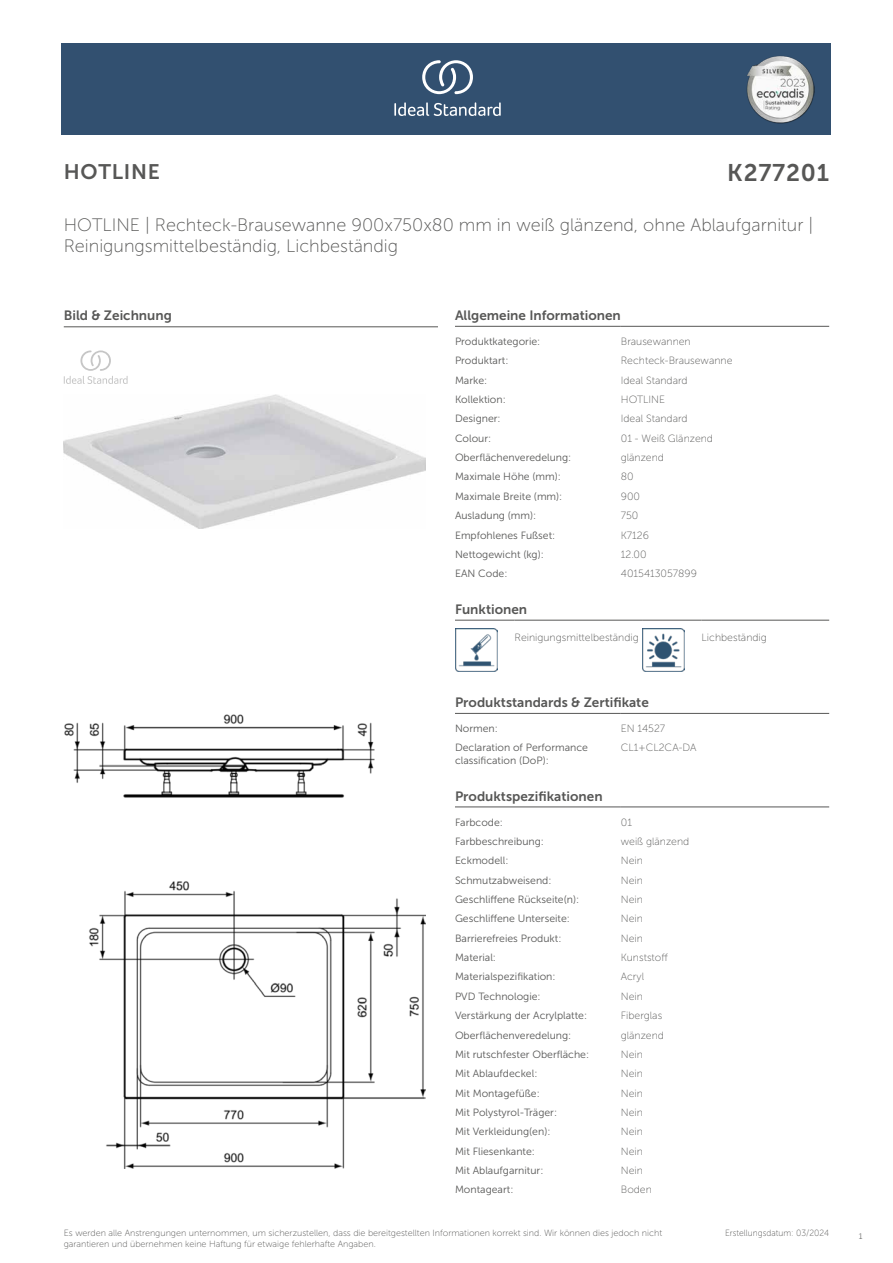
<style>
.page{position:relative;width:893px;height:1263px;background:#fff}
.page>*{position:absolute;margin:0;border:0;box-sizing:border-box;transform-origin:0 0}
.t1{font:24px "Museo Sans 700";letter-spacing:.035em;color:#575756}
.t2{font:21px "Museo Sans 700";letter-spacing:.035em;color:#575756}
.t3{font:18px/21.6px "Museo Sans 100";color:#575756}
.t4{font:13.5px "Museo Sans 700";color:#575756}
.t5{font:10.5px/12.6px "Museo Sans 300";color:#575756}
.t6{font:10.5px "Museo Sans 100";color:#575756}
.t7{font:9px/10.8px "Museo Sans 100";color:#575756}
.t8{font:9px "Museo Sans 100";color:#575756;scale:.95 1}
.t9{font:300 9px "Calibri";color:#575756;scale:.95 1}
</style>
<div class="page">
<div style="left:62px;top:43px;width:769px;height:91px;background:#325070"></div>
<hr style="left:455px;top:326px;width:166px;height:1px;background:#575756">
<hr style="left:621px;top:326px;width:208px;height:1px;background:#575756">
<hr style="left:455px;top:620px;width:59px;height:1px;background:#575756">
<hr style="left:514px;top:620px;width:128px;height:1px;background:#575756">
<hr style="left:642px;top:620px;width:60px;height:1px;background:#575756">
<hr style="left:702px;top:620px;width:127px;height:1px;background:#575756">
<img style="left:455px;top:629px;width:42px;height:42px">
<img style="left:642px;top:629px;width:43px;height:42px">
<hr style="left:455px;top:713px;width:166px;height:1px;background:#575756">
<hr style="left:621px;top:713px;width:208px;height:1px;background:#575756">
<hr style="left:455px;top:807px;width:166px;height:1px;background:#575756">
<hr style="left:621px;top:807px;width:208px;height:1px;background:#575756">
<img style="left:64px;top:714px;width:361px;height:454px">
<hr style="left:64px;top:327px;width:374px;height:1px;background:#575756">
<svg style="left:64px;top:350px;width:64px;height:34px"></svg>
<img style="left:64px;top:395px;width:361px;height:134px">
<svg style="left:394px;top:102px;width:107px;height:14px"></svg>
<svg style="left:422px;top:60px;width:51px;height:34px"></svg>
<img style="left:746px;top:56px;width:68px;height:67px">
<h2 class="t2" style="left:64px;top:160px;width:98px">HOTLINE</h2>
<h1 class="t1" style="left:727px;top:160px;width:103px">K277201</h1>
<h3 class="t3" style="left:64px;top:214px;width:751px">HOTLINE | Rechteck-Brausewanne 900x750x80 mm in weiß glänzend, ohne Ablaufgarnitur |<br>Reinigungsmittelbeständig, Lichbeständig</h3>
<p class="t4" style="left:64px;top:308px;width:110px">Bild &amp; Zeichnung</p>
<p class="t4" style="left:455px;top:308px;width:167px">Allgemeine Informationen</p>
<p class="t5" style="left:455px;top:335px;width:87px">Produktkategorie:</p>
<p class="t6" style="left:621px;top:336px;width:71px">Brausewannen</p>
<p class="t5" style="left:455px;top:354px;width:55px">Produktart:</p>
<p class="t6" style="left:621px;top:355px;width:113px">Rechteck-Brausewanne</p>
<p class="t5" style="left:455px;top:374px;width:34px">Marke:</p>
<p class="t6" style="left:621px;top:374px;width:68px">Ideal Standard</p>
<p class="t5" style="left:455px;top:393px;width:52px">Kollektion:</p>
<p class="t6" style="left:621px;top:394px;width:46px">HOTLINE</p>
<p class="t5" style="left:455px;top:413px;width:47px">Designer:</p>
<p class="t6" style="left:621px;top:413px;width:68px">Ideal Standard</p>
<p class="t5" style="left:455px;top:432px;width:38px">Colour:</p>
<p class="t6" style="left:621px;top:433px;width:94px">01 - Weiß Glänzend</p>
<p class="t5" style="left:455px;top:451px;width:118px">Oberflächenveredelung:</p>
<p class="t6" style="left:621px;top:452px;width:45px">glänzend</p>
<p class="t5" style="left:455px;top:471px;width:107px">Maximale Höhe (mm):</p>
<p class="t6" style="left:621px;top:471px;width:14px">80</p>
<p class="t5" style="left:455px;top:490px;width:109px">Maximale Breite (mm):</p>
<p class="t6" style="left:621px;top:491px;width:21px">900</p>
<p class="t5" style="left:455px;top:509px;width:83px">Ausladung (mm):</p>
<p class="t6" style="left:621px;top:510px;width:19px">750</p>
<p class="t5" style="left:455px;top:529px;width:102px">Empfohlenes Fußset:</p>
<p class="t6" style="left:621px;top:529px;width:30px">K7126</p>
<p class="t5" style="left:455px;top:548px;width:90px">Nettogewicht (kg):</p>
<p class="t6" style="left:621px;top:549px;width:27px">12.00</p>
<p class="t5" style="left:455px;top:567px;width:54px">EAN Code:</p>
<p class="t6" style="left:621px;top:568px;width:78px">4015413057899</p>
<p class="t4" style="left:455px;top:602px;width:74px">Funktionen</p>
<p class="t6" style="left:514px;top:632px;width:126px">Reinigungsmittelbeständig</p>
<p class="t6" style="left:702px;top:632px;width:67px">Lichbeständig</p>
<p class="t4" style="left:455px;top:695px;width:195px">Produktstandards &amp; Zertifikate</p>
<p class="t5" style="left:455px;top:722px;width:44px">Normen:</p>
<p class="t6" style="left:621px;top:723px;width:46px">EN 14527</p>
<p class="t5" style="left:455px;top:742px;width:135px">Declaration of Performance classification (DoP):</p>
<p class="t6" style="left:621px;top:742px;width:77px">CL1+CL2CA-DA</p>
<p class="t4" style="left:455px;top:788px;width:149px">Produktspezifikationen</p>
<p class="t5" style="left:455px;top:816px;width:49px">Farbcode:</p>
<p class="t6" style="left:621px;top:816px;width:13px">01</p>
<p class="t5" style="left:455px;top:835px;width:90px">Farbbeschreibung:</p>
<p class="t6" style="left:621px;top:836px;width:70px">weiß glänzend</p>
<p class="t5" style="left:455px;top:854px;width:55px">Eckmodell:</p>
<p class="t6" style="left:621px;top:855px;width:24px">Nein</p>
<p class="t5" style="left:455px;top:874px;width:98px">Schmutzabweisend:</p>
<p class="t6" style="left:621px;top:874px;width:24px">Nein</p>
<p class="t5" style="left:455px;top:893px;width:126px">Geschliffene Rückseite(n):</p>
<p class="t6" style="left:621px;top:894px;width:24px">Nein</p>
<p class="t5" style="left:455px;top:912px;width:116px">Geschliffene Unterseite:</p>
<p class="t6" style="left:621px;top:913px;width:24px">Nein</p>
<p class="t5" style="left:455px;top:932px;width:108px">Barrierefreies Produkt:</p>
<p class="t6" style="left:621px;top:932px;width:24px">Nein</p>
<p class="t5" style="left:455px;top:951px;width:43px">Material:</p>
<p class="t6" style="left:621px;top:952px;width:48px">Kunststoff</p>
<p class="t5" style="left:455px;top:970px;width:102px">Materialspezifikation:</p>
<p class="t6" style="left:621px;top:971px;width:25px">Acryl</p>
<p class="t5" style="left:455px;top:990px;width:87px">PVD Technologie:</p>
<p class="t6" style="left:621px;top:991px;width:24px">Nein</p>
<p class="t5" style="left:455px;top:1009px;width:134px">Verstärkung der Acrylplatte:</p>
<p class="t6" style="left:621px;top:1010px;width:43px">Fiberglas</p>
<p class="t5" style="left:455px;top:1029px;width:118px">Oberflächenveredelung:</p>
<p class="t6" style="left:621px;top:1029px;width:45px">glänzend</p>
<p class="t5" style="left:455px;top:1048px;width:136px">Mit rutschfester Oberfläche:</p>
<p class="t6" style="left:621px;top:1049px;width:24px">Nein</p>
<p class="t5" style="left:455px;top:1067px;width:84px">Mit Ablaufdeckel:</p>
<p class="t6" style="left:621px;top:1068px;width:24px">Nein</p>
<p class="t5" style="left:455px;top:1087px;width:86px">Mit Montagefüße:</p>
<p class="t6" style="left:621px;top:1087px;width:24px">Nein</p>
<p class="t5" style="left:455px;top:1106px;width:104px">Mit Polystyrol-Träger:</p>
<p class="t6" style="left:621px;top:1107px;width:24px">Nein</p>
<p class="t5" style="left:455px;top:1125px;width:97px">Mit Verkleidung(en):</p>
<p class="t6" style="left:621px;top:1126px;width:24px">Nein</p>
<p class="t5" style="left:455px;top:1145px;width:81px">Mit Fliesenkante:</p>
<p class="t6" style="left:621px;top:1145px;width:24px">Nein</p>
<p class="t5" style="left:455px;top:1164px;width:90px">Mit Ablaufgarnitur:</p>
<p class="t6" style="left:621px;top:1165px;width:24px">Nein</p>
<p class="t5" style="left:455px;top:1183px;width:60px">Montageart:</p>
<p class="t6" style="left:621px;top:1184px;width:33px">Boden</p>
<p class="t7" style="left:64px;top:1227px;width:600px">Es werden alle Anstrengungen unternommen, um sicherzustellen, dass die bereitgestellten Informationen korrekt sind. Wir können dies jedoch nicht garantieren und übernehmen keine Haftung für etwaige fehlerhafte Angaben.</p>
<p class="t8" style="left:725px;top:1228px;width:111px">Erstellungsdatum: 03/2024</p>
<p class="t9" style="left:858px;top:1230px;width:6px">1</p>
</div>
